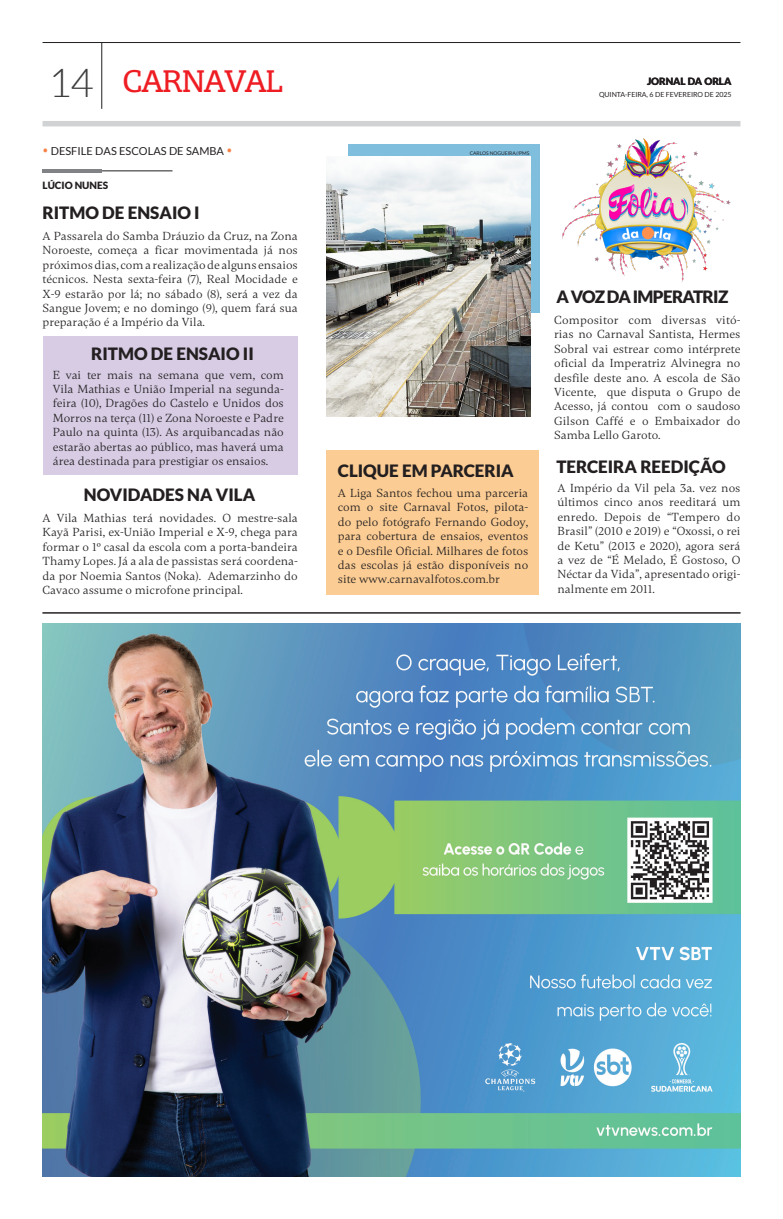
<style>
.page{position:relative;width:783px;height:1219px;background:#fff}
.page>*{position:absolute;margin:0;border:0;box-sizing:border-box;transform-origin:0 0}
.t1{font:300 40px "Lato";color:#3e3e3f}
.t2{font:31px "Torneo Serif";letter-spacing:-.05em;color:#ee1d23}
.Titulo{font:900 17px "Lato";color:#231f20}
.TextoEditorial{font:900 17px "Lato";color:#231f20}
.Titulo-2{font:900 17px "Lato";letter-spacing:-.04em;color:#231f20}
.t3{font:12px/14.4px "Gambetta";color:#231f20;text-align:justify}
.t4{font:11px "Lato";color:#231f20}
.t5{font:900 10px "Lato";letter-spacing:-.01em;color:#231f20}
.t6{font:7px "Lato";letter-spacing:-.01em;color:#231f20}
.credito_foto{font:5px "Lato";color:#231f20}
.s1{font-family:"Gotham Narrow";font-weight:700;font-size:13px;color:#f58345}
</style>
<div class="page">
<hr style="left:43px;top:42px;width:697px;height:1px;background:#231f20">
<hr style="left:101px;top:43px;width:1px;height:66px;background:#231f20">
<div style="left:43px;top:121px;width:697px;height:5px;background:#d1d2d4"></div>
<img style="left:43px;top:624px;width:697px;height:553px">
<div style="left:43px;top:337px;width:255px;height:138px;background:#d7cce4"></div>
<div style="left:326px;top:451px;width:213px;height:144px;background:#fbcc93"></div>
<div style="left:348px;top:145px;width:191px;height:168px;background:linear-gradient(to right,#80bfe0,#81bcda)"></div>
<img style="left:326px;top:157px;width:204px;height:260px">
<img style="left:530px;top:138px;width:201px;height:150px">
<hr style="left:43px;top:612px;width:697px;height:1px;background:#231f20">
<hr style="left:43px;top:171px;width:129px;height:1px;background:#231f20">
<hr style="left:43px;top:169px;width:59px;height:4px;background:#808285">
<p class="t1" style="left:49px;top:61px;width:47px">14</p>
<p class="t2" style="left:123px;top:64px;width:162px">CARNAVAL</p>
<p class="t4" style="left:43px;top:145px;width:191px"><span class="s1">•</span> DESFILE DAS ESCOLAS DE SAMBA <span class="s1">•</span></p>
<p class="credito_foto" style="left:470px;top:150px;width:61px">CARLOS NOGUEIRA//PMS</p>
<p class="t5" style="left:43px;top:180px;width:67px">LÚCIO NUNES</p>
<p class="Titulo" style="left:43px;top:202px;width:159px">RITMO DE ENSAIO I</p>
<p class="t3" style="left:43px;top:229px;width:257px">A Passarela do Samba Dráuzio da Cruz, na Zona Noroeste, começa a ficar movimentada já nos próximos dias, com a realização de alguns ensaios técnicos. Nesta sexta-feira (7), Real Mocidade e X-9 estarão por lá; no sábado (8), será a vez da Sangue Jovem; e no domingo (9), quem fará sua preparação é a Império da Vila.</p>
<p class="Titulo" style="left:91px;top:343px;width:164px">RITMO DE ENSAIO II</p>
<p class="t3" style="left:53px;top:367px;width:233px">E vai ter mais na semana que vem, com Vila Mathias e União Imperial na segunda&shy;feira (10), Dragões do Castelo e Unidos dos Morros na terça (11) e Zona Noroeste e Padre Paulo na quinta (13). As arquibancadas não estarão abertas ao público, mas haverá uma área destinada para prestigiar os ensaios.</p>
<p class="Titulo" style="left:84px;top:484px;width:173px">NOVIDADES NA VILA</p>
<p class="t3" style="left:43px;top:511px;width:257px">A Vila Mathias terá novidades. O mestre-sala Kayã Parisi, ex-União Imperial e X-9, chega para formar o 1º casal da escola com a porta-bandeira Thamy Lopes. Já a ala de passistas será coordena&shy;da por Noemia Santos (Noka). Ademarzinho do Cavaco assume o microfone principal.</p>
<p class="TextoEditorial" style="left:338px;top:460px;width:177px">CLIQUE EM PARCERIA</p>
<p class="t3" style="left:338px;top:486px;width:192px">A Liga Santos fechou uma parceria com o site Carnaval Fotos, pilota&shy;do pelo fotógrafo Fernando Godoy, para cobertura de ensaios, eventos e o Desfile Oficial. Milhares de fotos das escolas já estão disponíveis no site www.carnavalfotos.com.br</p>
<p class="t5" style="left:647px;top:75px;width:86px">JORNAL DA ORLA</p>
<p class="t6" style="left:599px;top:90px;width:134px">QUINTA-FEIRA, 6 DE FEVEREIRO DE 2025</p>
<p class="Titulo-2" style="left:556px;top:286px;width:173px">A VOZ DA IMPERATRIZ</p>
<p class="t3" style="left:554px;top:313px;width:188px">Compositor com diversas vitó&shy;rias no Carnaval Santista, Hermes Sobral vai estrear como intérprete oficial da Imperatriz Alvinegra no desfile deste ano. A escola de São Vicente, que disputa o Grupo de Acesso, já contou com o saudoso Gilson Caffé e o Embaixador do Samba Lello Garoto.</p>
<p class="TextoEditorial" style="left:556px;top:457px;width:171px">TERCEIRA REEDIÇÃO</p>
<p class="t3" style="left:557px;top:481px;width:184px">A Império da Vil pela 3a. vez nos últimos cinco anos reeditará um enredo. Depois de “Tempero do Brasil” (2010 e 2019) e “Oxossi, o rei de Ketu” (2013 e 2020), agora será a vez de “É Melado, É Gostoso, O Néctar da Vida”, apresentado origi&shy;nalmente em 2011.</p>
</div>
